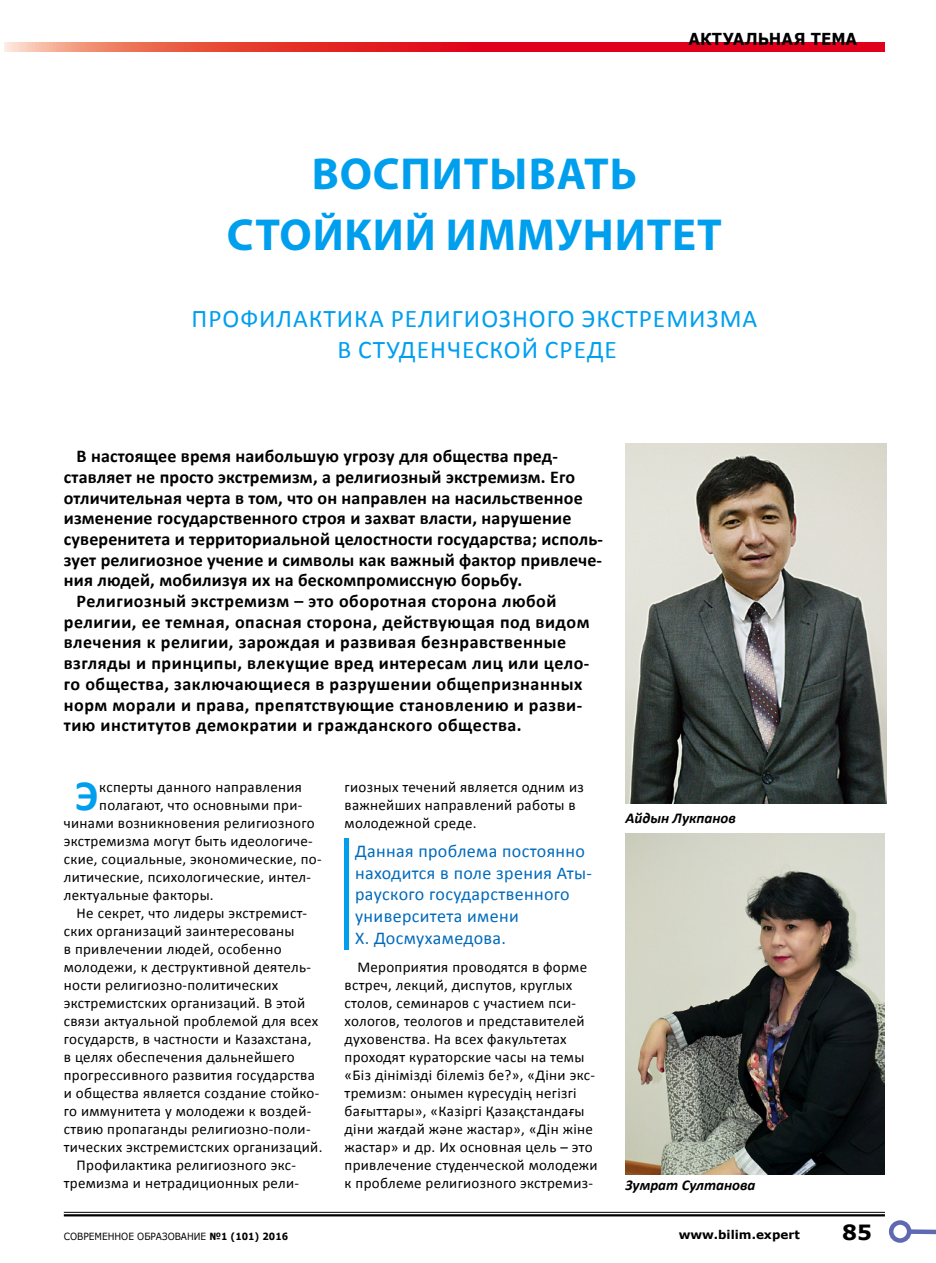
<style>
.page{position:relative;width:936px;height:1263px;background:#fff}
.page>*{position:absolute;margin:0;border:0;box-sizing:border-box;transform-origin:0 0}
.t1{font:700 45px/61.5px "Myriad Pro";letter-spacing:.02em;color:#009fee;text-align:center}
.t2{font:700 43.35px "Calibri";color:#009fee}
.t3{font:25.5px/30.6px "Calibri";letter-spacing:.04em;color:#009fee;text-align:center}
.t4{font:700 21px "Verdana";color:#000}
.t5{font:700 18px "Calibri";letter-spacing:.01em;color:#000}
.t6{font:700 18px "Calibri";letter-spacing:.03em;color:#000}
.t7{font:18px/21.6px "Calibri";letter-spacing:.02em;color:#006abb}
.t8{font:700 16.5px "Verdana";letter-spacing:.005em;color:#000;scale:.91 1}
.t9{font:15px/18px "Calibri";letter-spacing:.02em;color:#000}
.t10{font:italic 700 15px "Calibri";color:#000}
.t11{font:700 12px "Verdana";color:#000}
.t12{font:9.9px "Verdana";color:#000;scale:.91 1}
.s1{font-weight:700}
</style>
<div class="page">
<div style="left:344px;top:838px;width:5px;height:112px;background:#009fee"></div>
<img style="left:625px;top:444px;width:261px;height:360px">
<img style="left:625px;top:833px;width:259px;height:341px">
<hr style="left:64px;top:1212px;width:820px;height:1px;background:#000">
<hr style="left:64px;top:1214px;width:820px;height:2px;background:#000">
<div style="left:909px;top:1229px;width:26px;height:5px;background:#5e69b1"></div>
<div style="left:888px;top:1220px;width:23px;height:23px;border:4px solid #5e69b1;border-radius:50%"></div>
<svg style="left:4px;top:43px;width:880px;height:8px;background:#e42b32"></svg>
<p class="t8" style="left:688px;top:27px;width:187px">АКТУАЛЬНАЯ ТЕМА</p>
<h1 class="t1" style="left:227px;top:142px;width:496px">ВОСПИТЫВАТЬ<br>СТОЙКИЙ ИММУНИТЕТ</h1>
<h3 class="t3" style="left:191px;top:304px;width:567px">ПРОФИЛАКТИКА РЕЛИГИОЗНОГО ЭКСТРЕМИЗМА<br>В СТУДЕНЧЕСКОЙ СРЕДЕ</h3>
<p class="t5" style="left:77px;top:445px;width:483px">В настоящее время наибольшую угрозу для общества пред-</p>
<p class="t5" style="left:64px;top:465px;width:513px">ставляет не просто экстремизм, а религиозный экстремизм. Его</p>
<p class="t5" style="left:64px;top:486px;width:520px">отличительная черта в том, что он направлен на насильственное</p>
<p class="t5" style="left:64px;top:507px;width:509px">изменение государственного строя и захват власти, нарушение</p>
<p class="t5" style="left:64px;top:527px;width:540px">суверенитета и территориальной целостности государства; исполь-</p>
<p class="t5" style="left:64px;top:548px;width:540px">зует религиозное учение и символы как важный фактор привлече-</p>
<p class="t5" style="left:64px;top:569px;width:460px">ния людей, мобилизуя их на бескомпромиссную борьбу.</p>
<p class="t6" style="left:77px;top:590px;width:481px">Религиозный экстремизм – это оборотная сторона любой</p>
<p class="t6" style="left:64px;top:610px;width:527px">религии, ее темная, опасная сторона, действующая под видом</p>
<p class="t6" style="left:64px;top:631px;width:504px">влечения к религии, зарождая и развивая безнравственные</p>
<p class="t6" style="left:64px;top:652px;width:527px">взгляды и принципы, влекущие вред интересам лиц или цело-</p>
<p class="t6" style="left:64px;top:672px;width:520px">го общества, заключающиеся в разрушении общепризнанных</p>
<p class="t6" style="left:64px;top:693px;width:520px">норм морали и права, препятствующие становлению и разви-</p>
<p class="t6" style="left:64px;top:714px;width:459px">тию институтов демократии и гражданского общества.</p>
<h2 class="t2" style="left:75px;top:768px;width:25px">Э</h2>
<p class="t9" style="left:99px;top:778px;width:204px">ксперты данного направления</p>
<p class="t9" style="left:99px;top:796px;width:205px">полагают, что основными при-</p>
<p class="t9" style="left:64px;top:814px;width:252px">чинами возникновения религиозного</p>
<p class="t9" style="left:64px;top:832px;width:250px">экстремизма могут быть идеологиче-</p>
<p class="t9" style="left:64px;top:850px;width:259px">ские, социальные, экономические, по-</p>
<p class="t9" style="left:64px;top:868px;width:249px">литические, психологические, интел-</p>
<p class="t9" style="left:64px;top:886px;width:151px">лектуальные факторы.</p>
<p class="t9" style="left:77px;top:904px;width:232px">Не секрет, что лидеры экстремист-</p>
<p class="t9" style="left:64px;top:922px;width:232px">ских организаций заинтересованы</p>
<p class="t9" style="left:64px;top:940px;width:219px">в привлечении людей, особенно</p>
<p class="t9" style="left:64px;top:958px;width:249px">молодежи, к деструктивной деятель-</p>
<p class="t9" style="left:64px;top:976px;width:216px">ности религиозно-политических</p>
<p class="t9" style="left:64px;top:994px;width:243px">экстремистских организаций. В этой</p>
<p class="t9" style="left:64px;top:1012px;width:256px">связи актуальной проблемой для всех</p>
<p class="t9" style="left:64px;top:1030px;width:249px">государств, в частности и Казахстана,</p>
<p class="t9" style="left:64px;top:1048px;width:232px">в целях обеспечения дальнейшего</p>
<p class="t9" style="left:64px;top:1066px;width:253px">прогрессивного развития государства</p>
<p class="t9" style="left:64px;top:1084px;width:257px">и общества является создание стойко-</p>
<p class="t9" style="left:64px;top:1102px;width:249px">го иммунитета у молодежи к воздей-</p>
<p class="t9" style="left:64px;top:1120px;width:248px">ствию пропаганды религиозно-поли-</p>
<p class="t9" style="left:64px;top:1138px;width:260px">тических экстремистских организаций.</p>
<p class="t9" style="left:77px;top:1156px;width:221px">Профилактика религиозного экс-</p>
<p class="t9" style="left:64px;top:1174px;width:237px">тремизма и нетрадиционных рели-</p>
<p class="t9" style="left:344px;top:778px;width:241px">гиозных течений является одним из важнейших направлений работы в молодежной среде.</p>
<p class="t7" style="left:355px;top:840px;width:238px">Данная проблема постоянно находится в поле зрения Аты&shy;рауского государственного университета имени<br>Х. Досмухамедова.</p>
<p class="t9" style="left:344px;top:958px;width:254px;text-indent:13px">Мероприятия проводятся в форме встреч, лекций, диспутов, круглых столов, семинаров с участием пси&shy;хологов, теологов и представителей духовенства. На всех факультетах проходят кураторские часы на темы «Біз дінімізді білеміз бе?», «Діни экс&shy;тремизм: онымен күресудің негізгі бағыттары», «Казіргі Қазақстандағы діни жағдай және жастар», «Дін жіне жастар» и др. Их основная цель – это привлечение студенческой молодежи к проблеме религиозного экстремиз-</p>
<p class="t10" style="left:625px;top:808px;width:112px">Айдын Лукпанов</p>
<p class="t10" style="left:625px;top:1176px;width:132px">Зумрат Султанова</p>
<p class="t12" style="left:64px;top:1229px;width:248px">СОВРЕМЕННОЕ ОБРАЗОВАНИЕ <span class="s1">№1 (101) 2016</span></p>
<p class="t11" style="left:678px;top:1226px;width:123px">www.bilim.expert</p>
<h3 class="t4" style="left:842px;top:1217px;width:31px">85</h3>
</div>
